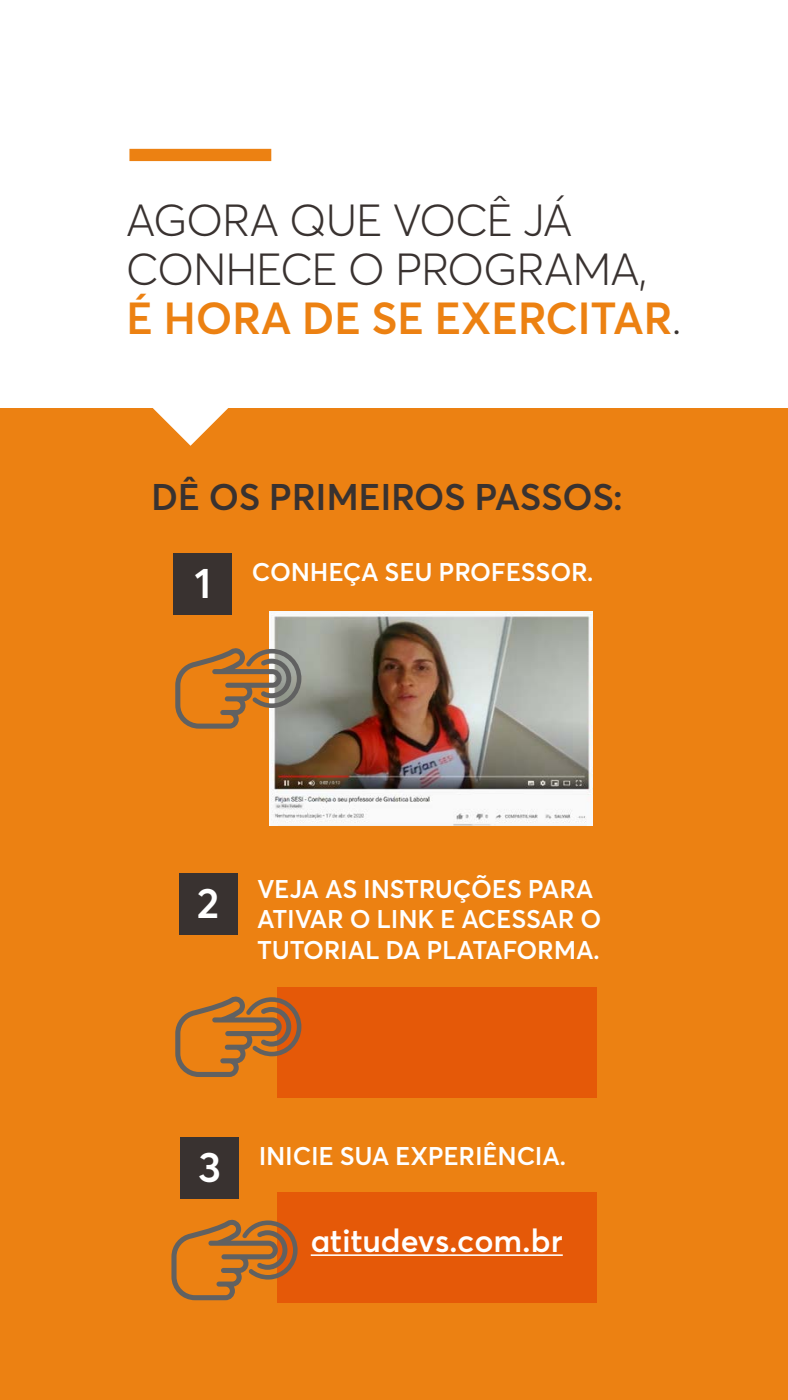
<style>
.page{position:relative;width:788px;height:1400px;background:#fff}
.page>*{position:absolute;margin:0;border:0;box-sizing:border-box;transform-origin:0 0}
.t1{font:300 44.27px/49px "Averta";letter-spacing:-.015em;color:#393230}
.t2{font:600 42.35px "Averta";color:#fff}
.t3{font:600 36.57px "Averta";letter-spacing:-.01em;color:#393230}
.t4{font:600 32.02px "Averta";color:#fff}
.t5{font:600 25.38px/30.6px "Averta";letter-spacing:-.01em;color:#fff}
.s1{font-weight:600;color:#ec8112}
</style>
<div class="page">
<div style="left:0;top:409px;width:788px;height:991px;background:#ec8112"></div>
<div style="left:129px;top:149px;width:142px;height:12px;background:#ec8112"></div>
<svg style="left:150px;top:408px;width:81px;height:38px"></svg>
<div style="left:174px;top:553px;width:58px;height:62px;background:#393230"></div>
<img style="left:269px;top:611px;width:323px;height:215px">
<svg style="left:175px;top:648px;width:127px;height:81px"></svg>
<div style="left:179px;top:873px;width:58px;height:62px;background:#393230"></div>
<div style="left:180px;top:1137px;width:59px;height:62px;background:#393230"></div>
<div style="left:277px;top:987px;width:319px;height:110px;background:#e55908"></div>
<svg style="left:175px;top:996px;width:127px;height:81px"></svg>
<div style="left:277px;top:1192px;width:319px;height:110px;background:#e55908"></div>
<hr style="left:311px;top:1254px;width:251px;height:2px;background:#fff">
<svg style="left:171px;top:1219px;width:127px;height:81px"></svg>
<h1 class="t1" style="left:126px;top:194px;width:556px">AGORA QUE VOCÊ JÁ<br>CONHECE O PROGRAMA,<br><span class="s1">É HORA DE SE EXERCITAR</span>.</h1>
<h3 class="t3" style="left:151px;top:471px;width:473px">DÊ OS PRIMEIROS PASSOS:</h3>
<h2 class="t2" style="left:194px;top:553px;width:18px">1</h2>
<p class="t5" style="left:252px;top:555px;width:343px">CONHEÇA SEU PROFESSOR.</p>
<h2 class="t2" style="left:197px;top:873px;width:24px">2</h2>
<p class="t5" style="left:257px;top:872px;width:346px">VEJA AS INSTRUÇÕES PARA<br>ATIVAR O LINK E ACESSAR O<br>TUTORIAL DA PLATAFORMA.</p>
<h2 class="t2" style="left:198px;top:1137px;width:25px">3</h2>
<p class="t5" style="left:259px;top:1139px;width:309px">INICIE SUA EXPERIÊNCIA.</p>
<p class="t4" style="left:311px;top:1219px;width:253px">atitudevs.com.br</p>
</div>
